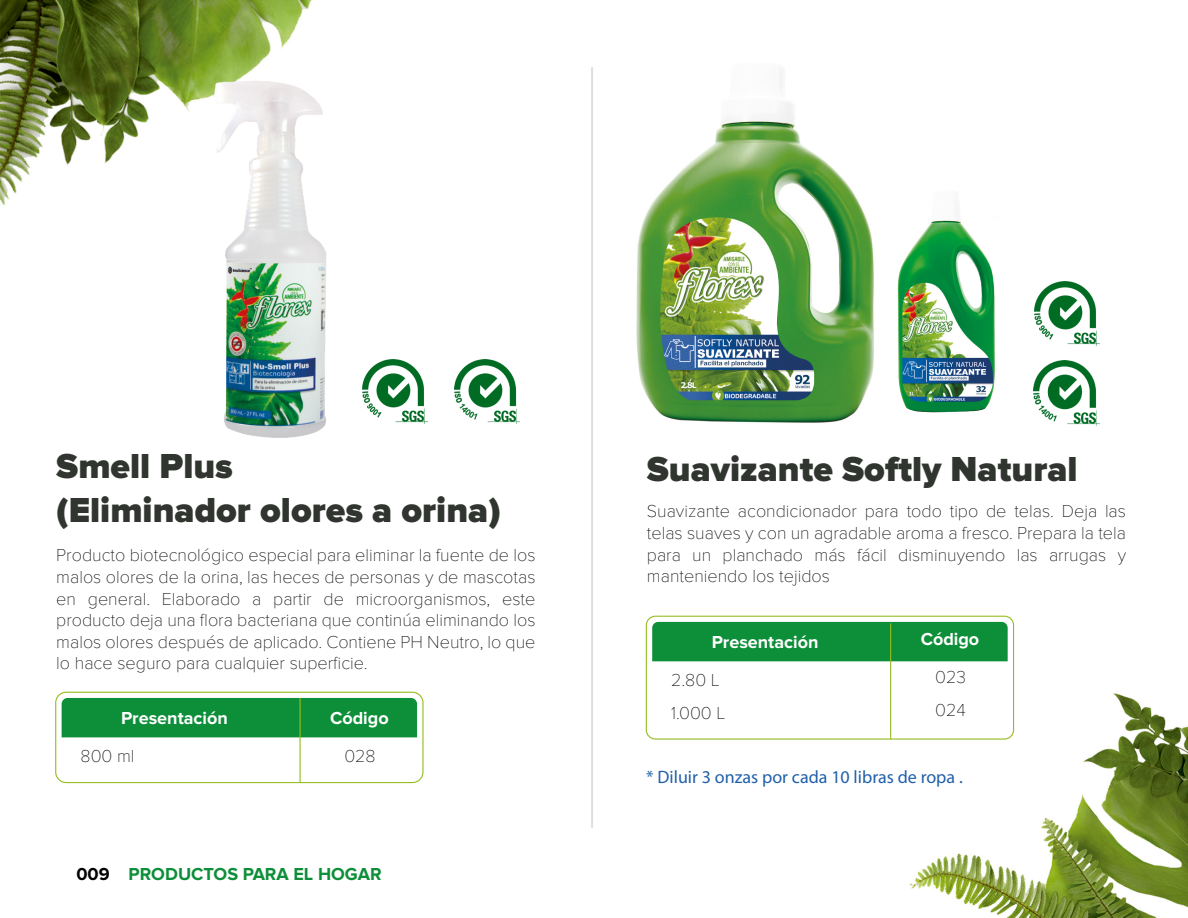
<style>
.page{position:relative;width:1188px;height:918px;background:#fff}
.page>*{position:absolute;margin:0;border:0;box-sizing:border-box;transform-origin:0 0}
.t1{font:900 36px/43.2px "Proxima Nova";color:#313530}
.t2{font:100 18px/21.6px "Proxima Nova T";color:#000;text-align:justify}
.t3{font:700 18px "Proxima Nova";color:#fff}
.t4{font:18px "Myriad Pro";color:#2060aa}
.t5{font:700 18px "Proxima Nova";color:#0d8e38}
.s1{color:#000}
</style>
<div class="page">
<img style="left:0;top:0;width:1188px;height:918px">
<img style="left:587px;top:44px;width:333px;height:395px">
<img style="left:858px;top:177px;width:171px;height:252px">
<div style="left:646px;top:616px;width:368px;height:124px;border:1px solid #95bd20;border-radius:9px"></div>
<img style="left:373px;top:359px;width:55px;height:64px">
<img style="left:454px;top:359px;width:66px;height:64px">
<img style="left:1034px;top:281px;width:65px;height:65px">
<img style="left:1034px;top:361px;width:66px;height:64px">
<div style="left:62px;top:698px;width:355px;height:39px;background:#0d8e38"></div>
<hr style="left:300px;top:698px;width:1px;height:85px;background:#95bd20">
<div style="left:652px;top:622px;width:356px;height:39px;background:#0d8e38"></div>
<hr style="left:890px;top:623px;width:1px;height:116px;background:#95bd20">
<hr style="left:591px;top:67px;width:2px;height:761px;background:#dddddb">
<div style="left:55px;top:692px;width:369px;height:91px;border:1px solid #95bd20;border-radius:10px"></div>
<img style="left:129px;top:52px;width:244px;height:407px">
<h1 class="t1" style="left:56px;top:446px;width:446px">Smell Plus<br>(Eliminador olores a orina)</h1>
<p class="t2" style="left:56px;top:545px;width:481px">Producto biotecnológico especial para eliminar la fuente de los malos olores de la orina, las heces de personas y de mascotas en general. Elaborado a partir de microorganismos, este producto deja una flora bacteriana que continúa eliminando los malos olores después de aplicado. Contiene PH Neutro, lo que lo hace seguro para cualquier superficie.</p>
<p class="t3" style="left:121px;top:708px;width:108px">Presentación</p>
<p class="t3" style="left:330px;top:708px;width:60px">Código</p>
<p class="t2" style="left:81px;top:745px;width:56px">800 ml</p>
<p class="t2" style="left:344px;top:745px;width:33px">028</p>
<p class="t5" style="left:76px;top:864px;width:307px"><span class="s1">009</span> PRODUCTOS PARA EL HOGAR</p>
<h1 class="t1" style="left:647px;top:449px;width:432px">Suavizante Softly Natural</h1>
<p class="t2" style="left:647px;top:501px;width:481px">Suavizante acondicionador para todo tipo de telas. Deja las telas suaves y con un agradable aroma a fresco. Prepara la tela para un planchado más fácil disminuyendo las arrugas y manteniendo los tejidos</p>
<p class="t3" style="left:712px;top:632px;width:108px">Presentación</p>
<p class="t3" style="left:921px;top:629px;width:60px">Código</p>
<p class="t2" style="left:671px;top:669px;width:50px">2.80 L</p>
<p class="t2" style="left:935px;top:666px;width:32px">023</p>
<p class="t2" style="left:671px;top:702px;width:56px">1.000 L</p>
<p class="t2" style="left:935px;top:699px;width:32px">024</p>
<p class="t4" style="left:646px;top:765px;width:318px">* Diluir 3 onzas por cada 10 libras de ropa .</p>
</div>
